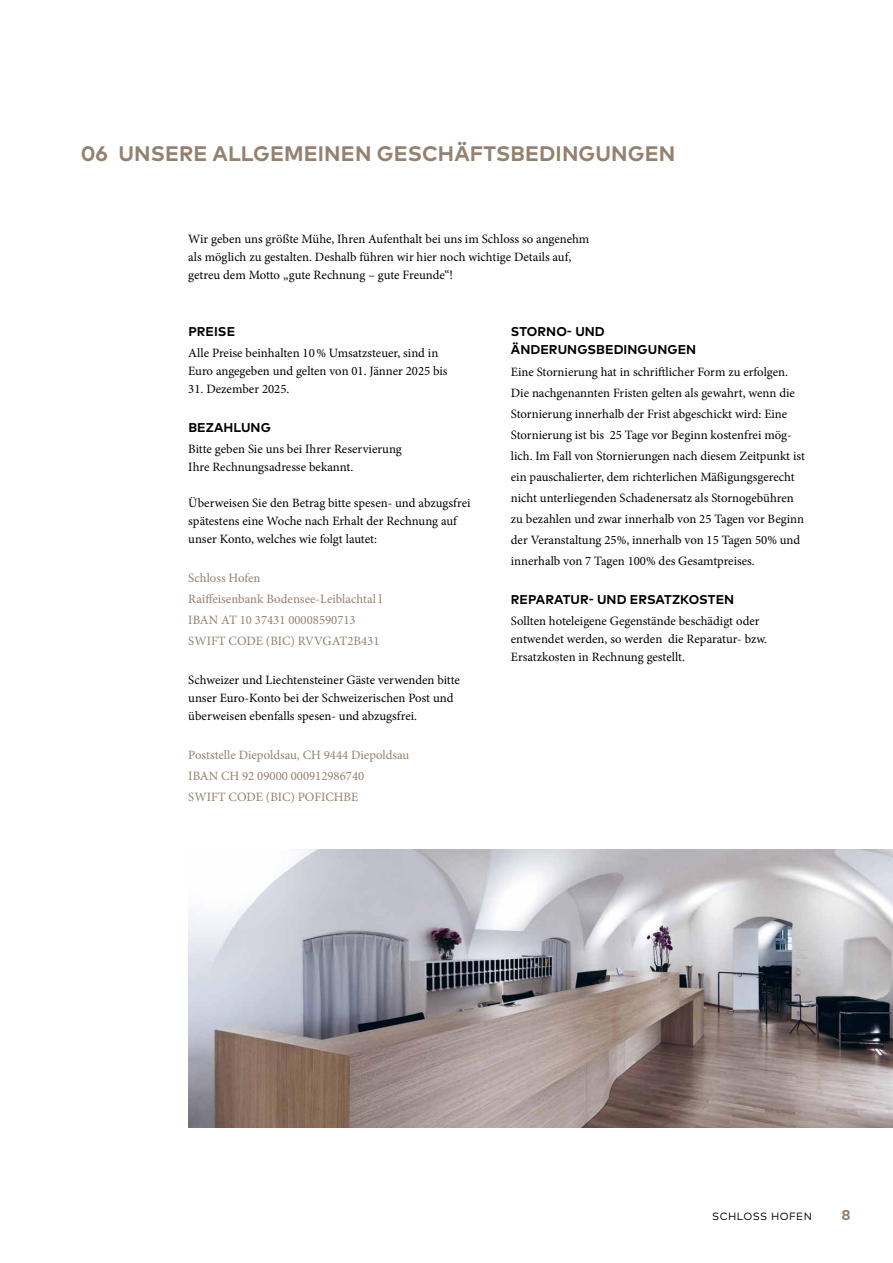
<style>
.page{position:relative;width:893px;height:1263px;background:#fff}
.page>*{position:absolute;margin:0;border:0;box-sizing:border-box;transform-origin:0 0}
.t1{font:700 21px "Mark Pro";letter-spacing:.005em;color:#94816f}
.t2{font:700 14.25px "Mark Pro";color:#94816f}
.t3{font:12.75px/18px "Minion Pro";color:#000}
.t4{font:12.75px/21px "Minion Pro";color:#94816f}
.t5{font:700 12.75px/18px "Mark Pro";letter-spacing:.005em;color:#000}
.t6{font:10.5px "Mark Pro";letter-spacing:.045em;color:#000}
</style>
<div class="page">
<img style="left:188px;top:849px;width:705px;height:278px">
<h1 class="t1" style="left:81px;top:138px;width:596px">06 UNSERE ALLGEMEINEN GESCHÄFTSBEDINGUNGEN</h1>
<p class="t3" style="left:188px;top:230px;width:403px">Wir geben uns größte Mühe, Ihren Aufenthalt bei uns im Schloss so angenehm als möglich zu gestalten. Deshalb führen wir hier noch wichtige Details auf, getreu dem Motto „gute Rechnung – gute Freunde“!</p>
<p class="t5" style="left:188px;top:321px;width:48px">PREISE</p>
<p class="t3" style="left:188px;top:343px;width:261px">Alle Preise beinhalten 10% Umsatzsteuer, sind in<br>Euro angegeben und gelten von 01. Jänner 2025 bis</p>
<p class="t3" style="left:188px;top:379px;width:103px">31. Dezember 2025.</p>
<p class="t5" style="left:188px;top:417px;width:84px">BEZAHLUNG</p>
<p class="t3" style="left:188px;top:439px;width:215px">Bitte geben Sie uns bei Ihrer Reservierung<br>Ihre Rechnungsadresse bekannt.</p>
<p class="t3" style="left:188px;top:493px;width:284px">Überweisen Sie den Betrag bitte spesen- und abzugsfrei spätestens eine Woche nach Erhalt der Rechnung auf unser Konto, welches wie folgt lautet:</p>
<p class="t4" style="left:188px;top:567px;width:195px">Schloss Hofen<br>Raiffeisenbank Bodensee-Leiblachtal l<br>IBAN AT 10 37431 00008590713<br>SWIFT CODE (BIC) RVVGAT2B431</p>
<p class="t3" style="left:188px;top:670px;width:273px">Schweizer und Liechtensteiner Gäste verwenden bitte unser Euro-Konto bei der Schweizerischen Post und überweisen ebenfalls spesen- und abzugsfrei.</p>
<p class="t4" style="left:188px;top:744px;width:223px">Poststelle Diepoldsau, CH 9444 Diepoldsau<br>IBAN CH 92 09000 000912986740<br>SWIFT CODE (BIC) POFICHBE</p>
<p class="t5" style="left:511px;top:321px;width:187px">STORNO- UND<br>ÄNDERUNGSBEDINGUNGEN</p>
<p class="t3" style="left:511px;top:362px;width:296px;line-height:21px">Eine Stornierung hat in schriftlicher Form zu erfolgen.<br>Die nachgenannten Fristen gelten als gewahrt, wenn die Stornierung innerhalb der Frist abgeschickt wird: Eine Stornierung ist bis 25 Tage vor Beginn kostenfrei mög&shy;lich. Im Fall von Stornierungen nach diesem Zeitpunkt ist ein pauschalierter, dem richterlichen Mäßigungsgerecht nicht unterliegenden Schadenersatz als Stornogebühren zu bezahlen und zwar innerhalb von 25 Tagen vor Beginn der Veranstaltung 25%, innerhalb von 15 Tagen 50% und innerhalb von 7 Tagen 100% des Gesamtpreises.</p>
<p class="t5" style="left:511px;top:589px;width:225px">REPARATUR- UND ERSATZKOSTEN</p>
<p class="t3" style="left:511px;top:612px;width:258px">Sollten hoteleigene Gegenstände beschädigt oder entwendet werden, so werden die Reparatur- bzw.<br>Ersatzkosten in Rechnung gestellt.</p>
<p class="t6" style="left:712px;top:1209px;width:101px">SCHLOSS HOFEN</p>
<p class="t2" style="left:842px;top:1204px;width:10px">8</p>
</div>
